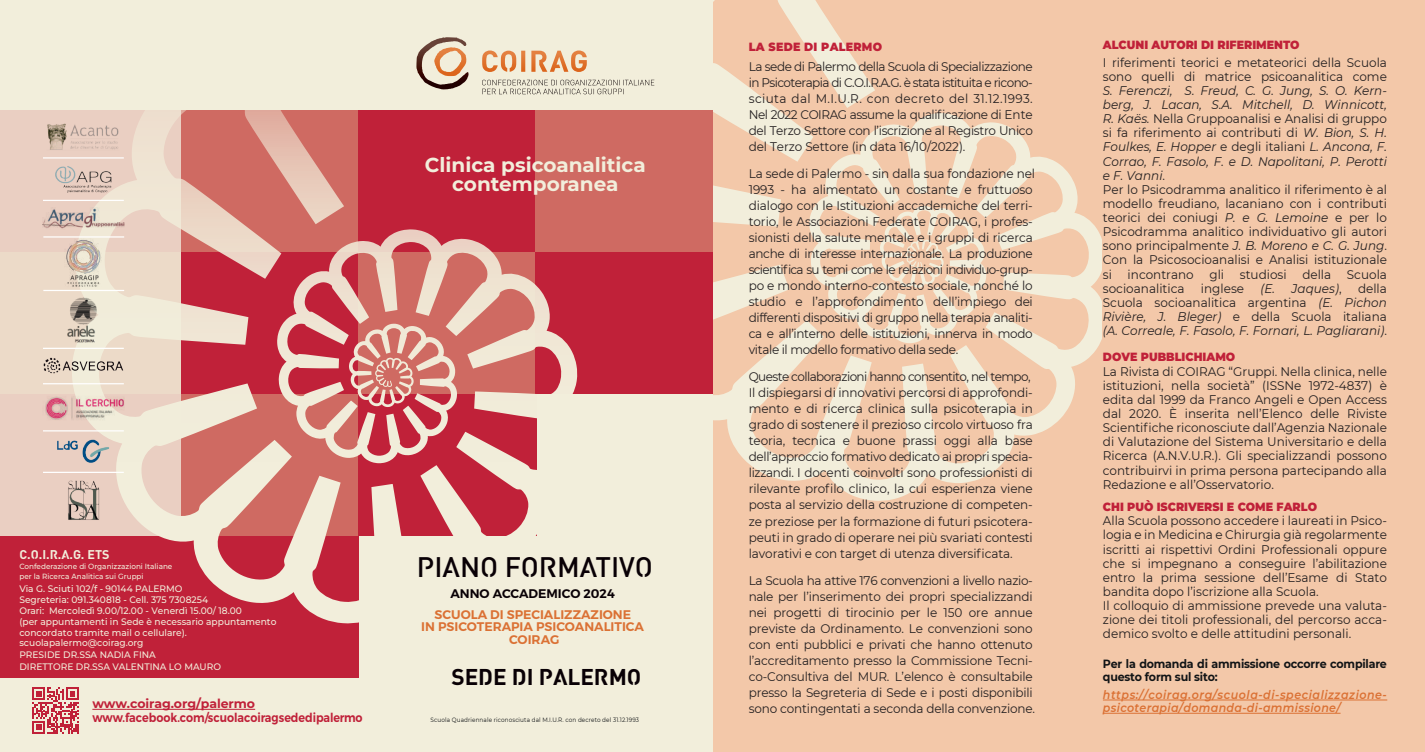
<style>
.page{position:relative;width:1425px;height:752px;background:#fff}
.page>*{position:absolute;margin:0;border:0;box-sizing:border-box;transform-origin:0 0}
.t1{font:500 27.88px "Streetvertising";color:#090005}
.t2{font:700 22.5px "Streetvertising";color:#090005}
.t3{font:700 20px/18.6px "Montserrat";color:#f2eedb;text-align:center}
.t4{font:12.5px/16px "Montserrat";letter-spacing:-.01em;color:#231f20;scale:.96 1}
.t5{font:italic 12.5px/14.1px "Montserrat";color:#231f20;text-align:justify;scale:.96 1}
.t6{font:600 12.5px/12.5px "Montserrat";color:#db7134;text-align:center}
.t7{font:600 12.5px "Montserrat";color:#c02139;scale:.89 1}
.t8{font:700 12.5px "Montserrat";letter-spacing:-.005em;color:#c02139}
.t9{font:600 12.5px "Montserrat";color:#090005}
.t10{font:700 12.5px "Streetvertising";color:#f2eedb}
.t11{font:italic 600 11.88px/13.2px "Montserrat";letter-spacing:.05em;color:#db7134;scale:.93 1}
.t12{font:900 11.88px "Montserrat";color:#c02139;scale:.93 1}
.t13{font:700 11.88px/13.2px "Montserrat";letter-spacing:-.015em;color:#111416;scale:.93 1}
.t14{font:900 11.88px "Montserrat";letter-spacing:.02em;color:#c02139;scale:.93 1}
.t15{font:500 9.38px/11.1px "Montserrat";color:#f2eedb}
.t16{font:500 7.5px/10px "Montserrat";color:#f2eedb}
.t17{font:6.25px "Montserrat";letter-spacing:.02em;color:#111416;scale:.91 1}
.s1{font-style:italic}
.s2{font-style:normal}
</style>
<div class="page">
<div style="left:712px;top:0;width:712px;height:751px;background:#f3c8a9"></div>
<svg style="left:712px;top:0;width:389px;height:501px"></svg>
<hr style="left:1102px;top:699px;width:285px;height:1px;background:#db7134">
<hr style="left:1102px;top:712px;width:238px;height:1px;background:#db7134">
<div style="left:0;top:0;width:712px;height:751px;background:#f2eedb"></div>
<div style="left:535px;top:110px;width:177px;height:142px;background:#cf6a62"></div>
<img style="left:482px;top:50px;width:105px;height:22px">
<img style="left:416px;top:37px;width:51px;height:27px">
<svg style="left:578px;top:80px;width:76px;height:14px"></svg>
<div style="left:535px;top:252px;width:177px;height:141px;background:#c02139"></div>
<div style="left:0;top:535px;width:181px;height:142px;background:#c02139"></div>
<div style="left:181px;top:535px;width:177px;height:142px;background:#c02139"></div>
<div style="left:0;top:110px;width:181px;height:142px;background:#eacfc2"></div>
<div style="left:0;top:252px;width:181px;height:142px;background:#ecdac8"></div>
<div style="left:0;top:394px;width:181px;height:141px;background:#eacfc2"></div>
<svg style="left:72px;top:64px;width:506px;height:559px"></svg>
<img style="left:47px;top:122px;width:72px;height:28px">
<img style="left:55px;top:165px;width:57px;height:28px">
<img style="left:42px;top:208px;width:83px;height:21px">
<img style="left:43px;top:355px;width:82px;height:21px">
<img style="left:45px;top:391px;width:79px;height:32px">
<img style="left:57px;top:438px;width:52px;height:26px">
<img style="left:68px;top:479px;width:31px;height:41px">
<hr style="left:43px;top:157px;width:81px;height:1px;background:#fff">
<hr style="left:43px;top:200px;width:81px;height:1px;background:#fff">
<hr style="left:43px;top:347px;width:81px;height:2px;background:#fff">
<hr style="left:43px;top:383px;width:81px;height:1px;background:#fff">
<hr style="left:43px;top:430px;width:81px;height:1px;background:#fff">
<hr style="left:43px;top:471px;width:81px;height:1px;background:#fff">
<svg style="left:92px;top:708px;width:35px;height:1px"></svg>
<hr style="left:127px;top:708px;width:128px;height:1px;background:#c02139">
<svg style="left:32px;top:687px;width:47px;height:46px"></svg>
<img style="left:68px;top:297px;width:32px;height:45px">
<hr style="left:43px;top:236px;width:81px;height:1px;background:#fff">
<hr style="left:43px;top:290px;width:81px;height:1px;background:#fff">
<img style="left:66px;top:239px;width:35px;height:50px">
<h3 class="t3" style="left:425px;top:155px;width:222px">Clinica psicoanalitica contemporanea</h3>
<p class="t10" style="left:19px;top:549px;width:92px">C.O.I.R.A.G. ETS</p>
<p class="t16" style="left:19px;top:561px;width:154px">Confederazione di Organizzazioni Italiane per la Ricerca Analitica sui Gruppi</p>
<p class="t15" style="left:19px;top:582px;width:258px">Via G. Sciuti 102/f - 90144 PALERMO<br>Segreteria: 091.340818 - Cell. 375 7308254<br>Orari: Mercoledì 9.00/12.00 - Venerdì 15.00/ 18.00<br>(per appuntamenti in Sede è necessario appuntamento concordato tramite mail o cellulare).</p>
<p class="t15" style="left:19px;top:635px;width:138px;line-height:12.5px">scuolapalermo@coirag.org<br>PRESIDE DR.SSA NADIA FINA</p>
<p class="t15" style="left:19px;top:660px;width:203px">DIRETTORE DR.SSA VALENTINA LO MAURO</p>
<p class="t8" style="left:92px;top:694px;width:164px">www.coirag.org/palermo</p>
<p class="t7" style="left:92px;top:709px;width:305px">www.facebook.com/scuolacoiragsededipalermo</p>
<p class="t17" style="left:430px;top:715px;width:231px">Scuola Quadriennale riconosciuta dal M.I.U.R. con decreto del 31.12.1993</p>
<h1 class="t1" style="left:417px;top:554px;width:237px">PIANO FORMATIVO</h1>
<p class="t6" style="left:421px;top:608px;width:224px">SCUOLA DI SPECIALIZZAZIONE<br>IN PSICOTERAPIA PSICOANALITICA<br>COIRAG</p>
<p class="t9" style="left:450px;top:585px;width:166px">ANNO ACCADEMICO 2024</p>
<h2 class="t2" style="left:451px;top:666px;width:191px">SEDE DI PALERMO</h2>
<p class="t14" style="left:748px;top:38px;width:145px">LA SEDE DI PALERMO</p>
<p class="t4" style="left:748px;top:58px;width:297px;text-align:justify">La sede di Palermo della Scuola di Specializzazione in Psicoterapia di C.O.I.R.A.G. è stata istituita e ricono&shy;sciuta dal M.I.U.R. con decreto del 31.12.1993.<br>Nel 2022 COIRAG assume la qualificazione di Ente del Terzo Settore con l’iscrizione al Registro Unico del Terzo Settore (in data 16/10/2022).</p>
<p class="t4" style="left:748px;top:165px;width:300px">La sede di Palermo - sin dalla sua fondazione nel 1993 - ha alimentato un costante e fruttuoso dialogo con le Istituzioni accademiche del terri&shy;torio, le Associazioni Federate COIRAG, i profes&shy;sionisti della salute mentale e i gruppi di ricerca anche di interesse internazionale. La produzione scientifica su temi come le relazioni individuo-grup&shy;po e mondo interno-contesto sociale, nonché lo studio e l’approfondimento dell’impiego dei differenti dispositivi di gruppo nella terapia analiti&shy;ca e all’interno delle istituzioni, innerva in modo vitale il modello formativo della sede.</p>
<p class="t4" style="left:748px;top:368px;width:297px">Queste collaborazioni hanno consentito, nel tempo, Il dispiegarsi di innovativi percorsi di approfondi&shy;mento e di ricerca clinica sulla psicoterapia in grado di sostenere il prezioso circolo virtuoso fra teoria, tecnica e buone prassi oggi alla base dell’approccio formativo dedicato ai propri specia&shy;lizzandi. I docenti coinvolti sono professionisti di rilevante profilo clinico, la cui esperienza viene posta al servizio della costruzione di competen&shy;ze preziose per la formazione di futuri psicotera&shy;peuti in grado di operare nei più svariati contesti lavorativi e con target di utenza diversificata.</p>
<p class="t4" style="left:748px;top:571px;width:300px">La Scuola ha attive 176 convenzioni a livello nazio&shy;nale per l’inserimento dei propri specializzandi nei progetti di tirocinio per le 150 ore annue previste da Ordinamento. Le convenzioni sono con enti pubblici e privati che hanno ottenuto l’accreditamento presso la Commissione Tecni&shy;co-Consultiva del MUR. L’elenco è consultabile presso la Segreteria di Sede e i posti disponibili sono contingentati a seconda della convenzione.</p>
<p class="t12" style="left:1102px;top:35px;width:213px">ALCUNI AUTORI DI RIFERIMENTO</p>
<p class="t4" style="left:1102px;top:55px;width:297px;line-height:14.1px">I riferimenti teorici e metateorici della Scuola sono quelli di matrice psicoanalitica come</p>
<p class="t4" style="left:1102px;top:83px;width:297px;line-height:14.1px"><span class="s1">S. Ferenczi, S. Freud, C. G. Jung, S. O. Kern&shy;berg, J. Lacan, S.A. Mitchell, D. Winnicott, R. Kaës.</span> Nella Gruppoanalisi e Analisi di gruppo si fa riferimento ai contributi di <span class="s1">W. Bion, S. H.<br>Foulkes, E. Hopper</span> e degli italiani <span class="s1">L. Ancona, F.<br>Corrao, F. Fasolo, F. e D. Napolitani, P. Perotti e F. Vanni</span>.<br>Per lo Psicodramma analitico il riferimento è al modello freudiano, lacaniano con i contributi teorici dei coniugi <span class="s1">P. e G. Lemoine</span> e per lo Psicodramma analitico individuativo gli autori sono principalmente <span class="s1">J. B. Moreno e C. G. Jung</span>.<br>Con la Psicosocioanalisi e Analisi istituzionale si</p>
<p class="t4" style="left:1127px;top:265px;width:70px">incontrano</p>
<p class="t4" style="left:1209px;top:265px;width:17px">gli</p>
<p class="t4" style="left:1239px;top:265px;width:50px">studiosi</p>
<p class="t4" style="left:1302px;top:265px;width:32px">della</p>
<p class="t4" style="left:1346px;top:265px;width:43px">Scuola</p>
<p class="t4" style="left:1102px;top:280px;width:86px">socioanalitica</p>
<p class="t4" style="left:1200px;top:280px;width:46px">inglese</p>
<p class="t5" style="left:1260px;top:281px;width:86px">(E. Jaques)<span class="s2">,</span></p>
<p class="t5" style="left:1102px;top:281px;width:297px;text-indent:255px"><span class="s2">della Scuola socioanalitica argentina</span> (E. Pichon Rivière, J. Bleger) <span class="s2">e della Scuola italiana </span>(A. Correale, F. Fasolo, F. Fornari, L. Pagliarani)<span class="s2">.</span></p>
<p class="t12" style="left:1102px;top:348px;width:144px">DOVE PUBBLICHIAMO</p>
<p class="t4" style="left:1102px;top:363px;width:297px;line-height:14.1px;text-align:justify">La Rivista di COIRAG “Gruppi. Nella clinica, nelle istituzioni, nella società” (ISSNe 1972-4837) è edita dal 1999 da Franco Angeli e Open Access dal 2020. È inserita nell’Elenco delle Riviste Scientifiche riconosciute dall’Agenzia Nazionale di Valutazione del Sistema Universitario e della Ricerca (A.N.V.U.R.). Gli specializzandi possono contribuirvi in prima persona partecipando alla Redazione e all’Osservatorio.</p>
<p class="t12" style="left:1102px;top:497px;width:232px">CHI PUÒ ISCRIVERSI E COME FARLO</p>
<p class="t4" style="left:1102px;top:513px;width:297px;line-height:14.1px">Alla Scuola possono accedere i laureati in Psico&shy;logia e in Medicina e Chirurgia già regolarmente iscritti ai rispettivi Ordini Professionali oppure che si impegnano a conseguire l’abilitazione entro la prima sessione dell’Esame di Stato bandita dopo l’iscrizione alla Scuola.<br>Il colloquio di ammissione prevede una valuta&shy;zione dei titoli professionali, del percorso acca&shy;demico svolto e delle attitudini personali.</p>
<p class="t13" style="left:1102px;top:655px;width:307px">Per la domanda di ammissione occorre compilare questo form sul sito:</p>
<p class="t11" style="left:1102px;top:687px;width:307px">https://coirag.org/scuola-di-specializzazione&shy;psicoterapia/domanda-di-ammissione/</p>
</div>
